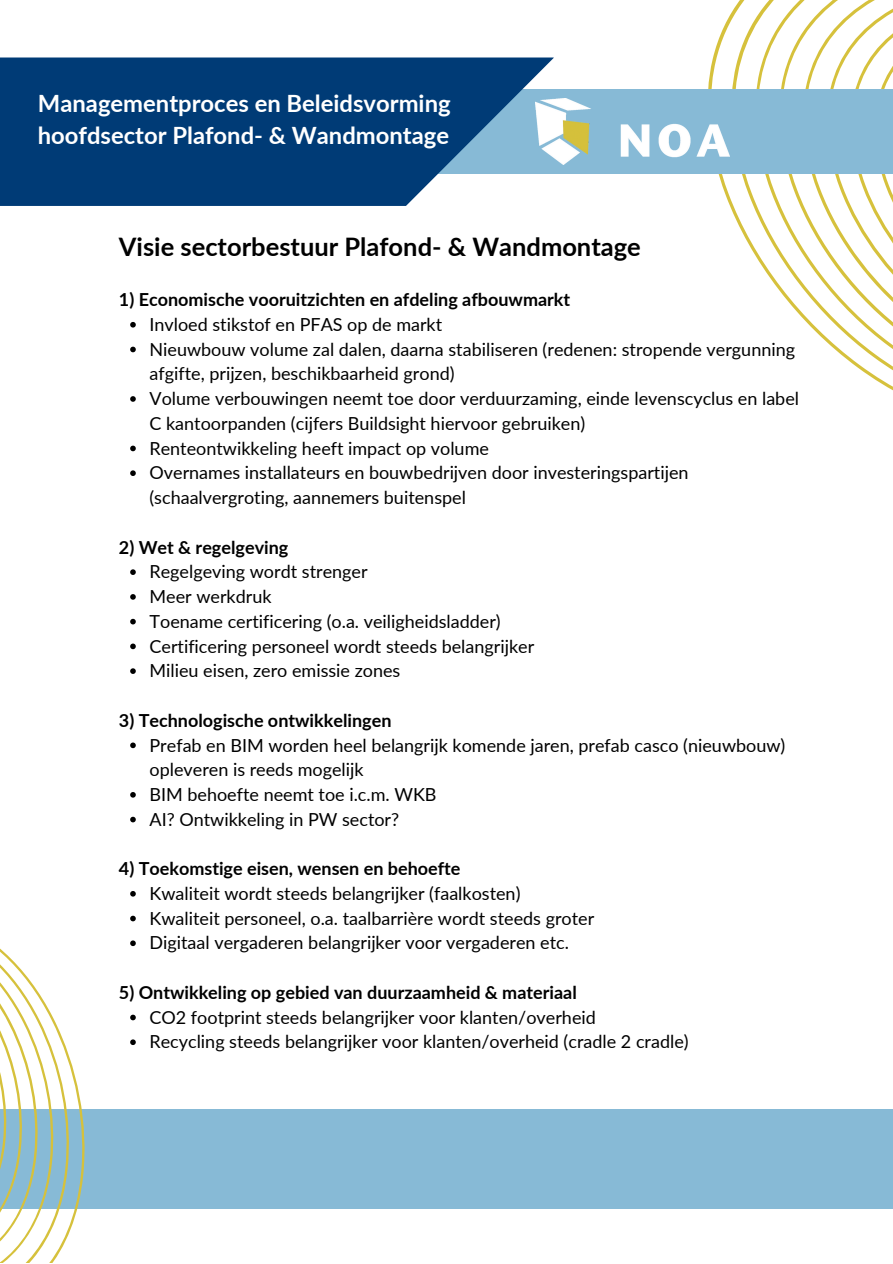
<style>
.page{position:relative;width:893px;height:1264px;background:#fff}
.page>*{position:absolute;margin:0;border:0;box-sizing:border-box;transform-origin:0 0}
.t1{font:700 25.5px "Lato";color:#000}
.t2{font:700 23.85px "Lato";color:#fff}
.t3{font:18px/24.8px "Lato";color:#000}
.t4{font:700 18px "Lato";color:#000}
</style>
<div class="page">
<svg style="left:708px;top:0;width:184px;height:390px"></svg>
<div style="left:277px;top:89px;width:615px;height:85px;background:#87bad6"></div>
<svg style="left:0;top:57px;width:553px;height:149px;background:#174e84"></svg>
<div style="left:0;top:1108px;width:892px;height:100px;background:#87bad6"></div>
<svg style="left:0;top:948px;width:89px;height:314px"></svg>
<img style="left:535px;top:98px;width:194px;height:67px">
<svg style="left:130px;top:322px;width:6px;height:5px"></svg>
<svg style="left:130px;top:347px;width:6px;height:5px"></svg>
<svg style="left:130px;top:396px;width:6px;height:6px"></svg>
<svg style="left:130px;top:445px;width:6px;height:6px"></svg>
<svg style="left:130px;top:470px;width:6px;height:6px"></svg>
<svg style="left:130px;top:569px;width:6px;height:6px"></svg>
<svg style="left:130px;top:594px;width:6px;height:5px"></svg>
<svg style="left:130px;top:619px;width:6px;height:5px"></svg>
<svg style="left:130px;top:643px;width:6px;height:6px"></svg>
<svg style="left:130px;top:668px;width:6px;height:6px"></svg>
<svg style="left:130px;top:742px;width:6px;height:6px"></svg>
<svg style="left:130px;top:792px;width:6px;height:5px"></svg>
<svg style="left:130px;top:816px;width:6px;height:6px"></svg>
<svg style="left:130px;top:891px;width:6px;height:5px"></svg>
<svg style="left:130px;top:915px;width:6px;height:6px"></svg>
<svg style="left:130px;top:940px;width:6px;height:6px"></svg>
<svg style="left:130px;top:1014px;width:6px;height:6px"></svg>
<svg style="left:130px;top:1039px;width:6px;height:6px"></svg>
<p class="t2" style="left:38px;top:88px;width:414px">Managementproces en Beleidsvorming</p>
<p class="t2" style="left:38px;top:121px;width:413px">hoofdsector Plafond- &amp; Wandmontage</p>
<p class="t1" style="left:119px;top:230px;width:523px">Visie sectorbestuur Plafond- &amp; Wandmontage</p>
<p class="t4" style="left:119px;top:288px;width:453px">1) Economische vooruitzichten en afdeling afbouwmarkt</p>
<p class="t3" style="left:149px;top:311px;width:294px">Invloed stikstof en PFAS op de markt</p>
<p class="t3" style="left:149px;top:336px;width:647px">Nieuwbouw volume zal dalen, daarna stabiliseren (redenen: stropende vergunning afgifte, prijzen, beschikbaarheid grond)</p>
<p class="t3" style="left:149px;top:386px;width:651px">Volume verbouwingen neemt toe door verduurzaming, einde levenscyclus en label<br>C kantoorpanden (cijfers Buildsight hiervoor gebruiken)</p>
<p class="t3" style="left:149px;top:435px;width:341px">Renteontwikkeling heeft impact op volume</p>
<p class="t3" style="left:149px;top:460px;width:540px">Overnames installateurs en bouwbedrijven door investeringspartijen (schaalvergroting, aannemers buitenspel</p>
<p class="t4" style="left:119px;top:536px;width:171px">2) Wet &amp; regelgeving</p>
<p class="t3" style="left:149px;top:559px;width:219px">Regelgeving wordt strenger</p>
<p class="t3" style="left:149px;top:583px;width:123px">Meer werkdruk</p>
<p class="t3" style="left:149px;top:608px;width:353px">Toename certificering (o.a. veiligheidsladder)</p>
<p class="t3" style="left:149px;top:633px;width:386px">Certificering personeel wordt steeds belangrijker</p>
<p class="t3" style="left:149px;top:658px;width:252px">Milieu eisen, zero emissie zones</p>
<p class="t4" style="left:119px;top:709px;width:274px">3) Technologische ontwikkelingen</p>
<p class="t3" style="left:149px;top:732px;width:637px">Prefab en BIM worden heel belangrijk komende jaren, prefab casco (nieuwbouw) opleveren is reeds mogelijk</p>
<p class="t3" style="left:149px;top:781px;width:288px">BIM behoefte neemt toe i.c.m. WKB</p>
<p class="t3" style="left:149px;top:806px;width:251px">AI? Ontwikkeling in PW sector?</p>
<p class="t4" style="left:119px;top:857px;width:343px">4) Toekomstige eisen, wensen en behoefte</p>
<p class="t3" style="left:149px;top:880px;width:372px">Kwaliteit wordt steeds belangrijker (faalkosten)</p>
<p class="t3" style="left:149px;top:905px;width:446px">Kwaliteit personeel, o.a. taalbarrière wordt steeds groter</p>
<p class="t3" style="left:149px;top:930px;width:421px">Digitaal vergaderen belangrijker voor vergaderen etc.</p>
<p class="t4" style="left:119px;top:981px;width:459px">5) Ontwikkeling op gebied van duurzaamheid &amp; materiaal</p>
<p class="t3" style="left:149px;top:1004px;width:448px">CO2 footprint steeds belangrijker voor klanten/overheid</p>
<p class="t3" style="left:149px;top:1029px;width:540px">Recycling steeds belangrijker voor klanten/overheid (cradle 2 cradle)</p>
</div>
